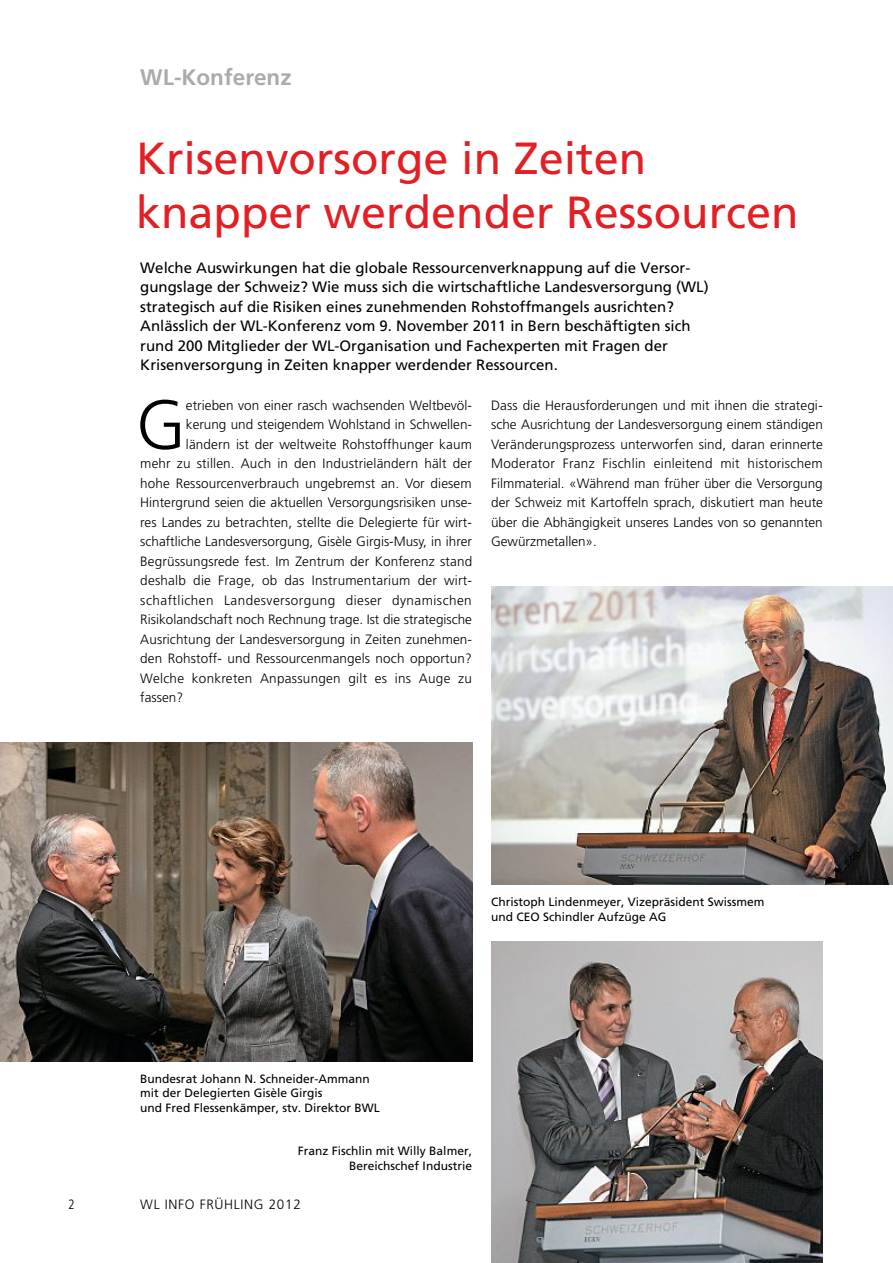
<style>
.page{position:relative;width:893px;height:1263px;background:#fff}
.page>*{position:absolute;margin:0;border:0;box-sizing:border-box;transform-origin:0 0}
.t1{font:300 69.3px "Frutiger";color:#000}
.t2{font:45px/54px "Frutiger";color:#e31f25}
.t3{font:700 22.5px "Frutiger";color:#ababab}
.t4{font:15px/19.5px "Frutiger";color:#000}
.t5{font:300 13.5px/19.5px "Frutiger";letter-spacing:.005em;color:#000;text-align:justify}
.t6{font:300 13.5px "Frutiger";letter-spacing:.035em;color:#000}
.t7{font:300 13.5px "Frutiger";letter-spacing:.05em;color:#000}
.t8{font:300 condensed 13.5px "Frutiger";color:#000}
.t9{font:12px/14.4px "Frutiger";color:#000}
</style>
<div class="page">
<img style="left:0;top:742px;width:472px;height:319px">
<img style="left:491px;top:587px;width:402px;height:297px">
<img style="left:491px;top:942px;width:332px;height:321px">
<img style="left:892px;top:872px;width:1px;height:13px">
<h3 class="t3" style="left:140px;top:64px;width:153px">WL-Konferenz</h3>
<h2 class="t2" style="left:136px;top:132px;width:664px">Krisenvorsorge in Zeiten knapper werdender Ressourcen</h2>
<p class="t4" style="left:140px;top:258px;width:570px">Welche Auswirkungen hat die globale Ressourcenverknappung auf die Versor&shy;gungslage der Schweiz? Wie muss sich die wirtschaftliche Landesversorgung (WL) strategisch auf die Risiken eines zunehmenden Rohstoffmangels ausrichten?<br>Anlässlich der WL-Konferenz vom 9. November 2011 in Bern beschäftigten sich rund 200 Mitglieder der WL-Organisation und Fachexperten mit Fragen der Krisenversorgung in Zeiten knapper werdender Ressourcen.</p>
<h1 class="t1" style="left:136px;top:384px;width:52px">G</h1>
<p class="t5" style="left:186px;top:395px;width:288px">etrieben von einer rasch wachsenden Weltbevöl-</p>
<p class="t5" style="left:186px;top:415px;width:288px">kerung und steigendem Wohlstand in Schwellen-</p>
<p class="t5" style="left:186px;top:434px;width:287px">ländern ist der weltweite Rohstoffhunger kaum</p>
<p class="t5" style="left:140px;top:454px;width:333px">mehr zu stillen. Auch in den Industrieländern hält der</p>
<p class="t5" style="left:140px;top:473px;width:333px">hohe Ressourcenverbrauch ungebremst an. Vor diesem</p>
<p class="t5" style="left:140px;top:493px;width:333px">Hintergrund seien die aktuellen Versorgungsrisiken unse-</p>
<p class="t5" style="left:140px;top:512px;width:333px">res Landes zu betrachten, stellte die Delegierte für wirt-</p>
<p class="t5" style="left:140px;top:532px;width:333px">schaftliche Landesversorgung, Gisèle Girgis-Musy, in ihrer</p>
<p class="t5" style="left:140px;top:551px;width:333px">Begrüssungsrede fest. Im Zentrum der Konferenz stand</p>
<p class="t5" style="left:140px;top:571px;width:333px">deshalb die Frage, ob das Instrumentarium der wirt-</p>
<p class="t6" style="left:140px;top:592px;width:333px">schaftlichen Landesversorgung dieser dynamischen</p>
<p class="t5" style="left:140px;top:610px;width:333px">Risikolandschaft noch Rechnung trage. Ist die strategische</p>
<p class="t5" style="left:140px;top:629px;width:333px">Ausrichtung der Landesversorgung in Zeiten zunehmen-</p>
<p class="t5" style="left:140px;top:649px;width:333px">den Rohstoff- und Ressourcenmangels noch opportun?</p>
<p class="t5" style="left:140px;top:668px;width:333px">Welche konkreten Anpassungen gilt es ins Auge zu</p>
<p class="t5" style="left:140px;top:688px;width:44px">fassen?</p>
<p class="t5" style="left:491px;top:395px;width:333px">Dass die Herausforderungen und mit ihnen die strategi&shy;sche Ausrichtung der Landesversorgung einem ständigen Veränderungsprozess unterworfen sind, daran erinnerte Moderator Franz Fischlin einleitend mit historischem Filmmaterial. «Während man früher über die Versorgung der Schweiz mit Kartoffeln sprach, diskutiert man heute über die Abhängigkeit unseres Landes von so genannten Gewürzmetallen».</p>
<p class="t9" style="left:491px;top:895px;width:275px">Christoph Lindenmeyer, Vizepräsident Swissmem und CEO Schindler Aufzüge AG</p>
<p class="t9" style="left:140px;top:1071px;width:241px">Bundesrat Johann N. Schneider-Ammann mit der Delegierten Gisèle Girgis<br>und Fred Flessenkämper, stv. Direktor BWL</p>
<p class="t9" style="left:298px;top:1144px;width:176px;text-align:right">Franz Fischlin mit Willy Balmer,<br>Bereichschef Industrie</p>
<p class="t8" style="left:68px;top:1197px;width:8px">2</p>
<p class="t7" style="left:140px;top:1197px;width:162px">WL INFO FRÜHLING 2012</p>
</div>
